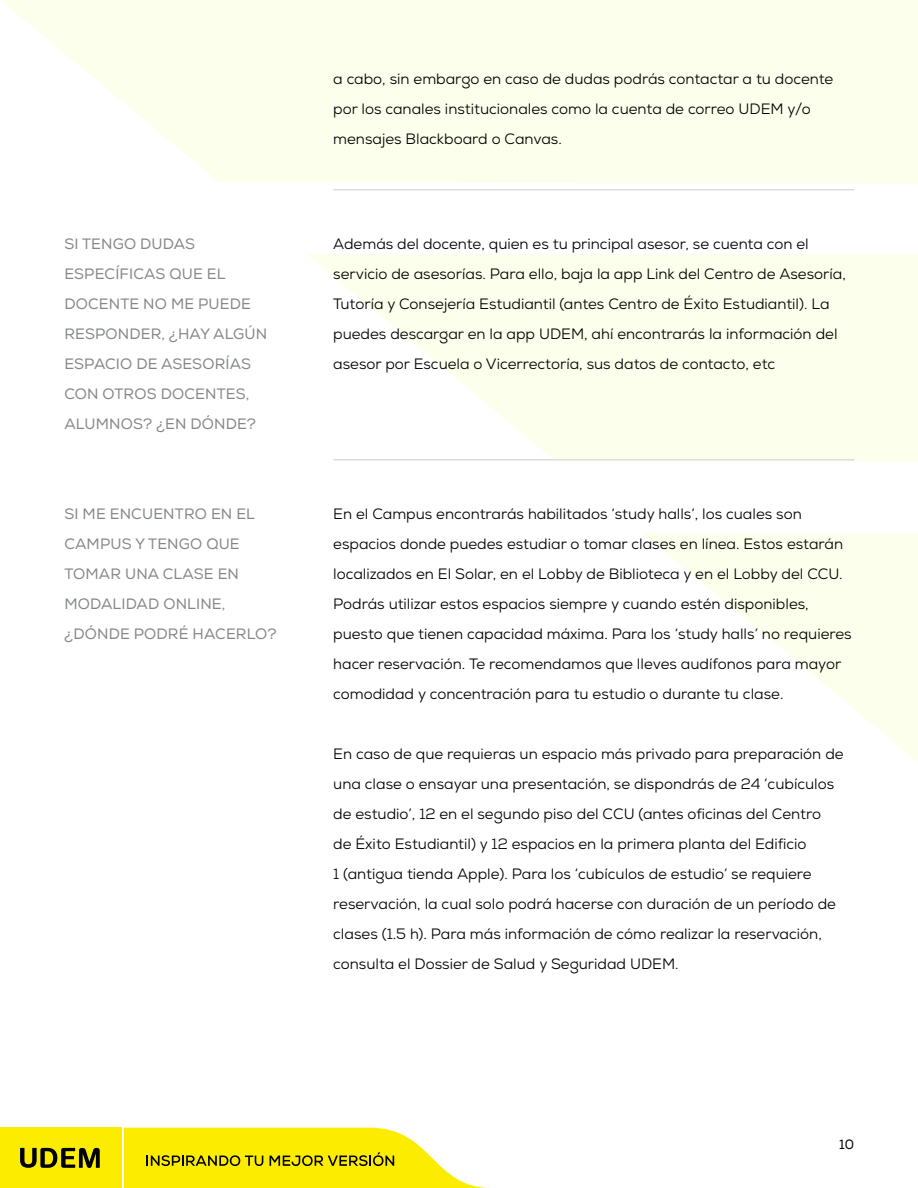
<style>
.page{position:relative;width:918px;height:1188px;background:#fff}
.page>*{position:absolute;margin:0;border:0;box-sizing:border-box;transform-origin:0 0}
.t1{font:15px/30px "Nexa";color:#000}
.t2{font:15px/30px "Nexa";letter-spacing:.01em;color:#85878a}
.t3{font:13.5px "Nexa";color:#000}
</style>
<div class="page">
<svg style="left:642px;top:533px;width:276px;height:229px"></svg>
<svg style="left:306px;top:254px;width:612px;height:207px;fill:#fdffed"></svg>
<svg style="left:1px;top:0;width:917px;height:184px;background:#fdffef"></svg>
<svg style="left:124px;top:1128px;width:366px;height:60px"></svg>
<div style="left:0;top:1127px;width:121px;height:61px;background:#fced00"></div>
<svg style="left:20px;top:1148px;width:80px;height:20px"></svg>
<hr style="left:333px;top:189px;width:521px;height:1px;background:#dcddde">
<hr style="left:333px;top:459px;width:521px;height:1px;background:#dcddde">
<p class="t2" style="left:64px;top:229px;width:204px">SI TENGO DUDAS<br>ESPECÍFICAS QUE EL<br>DOCENTE NO ME PUEDE<br>RESPONDER, ¿HAY ALGÚN<br>ESPACIO DE ASESORÍAS<br>CON OTROS DOCENTES,<br>ALUMNOS? ¿EN DÓNDE?</p>
<p class="t2" style="left:64px;top:499px;width:214px">SI ME ENCUENTRO EN EL<br>CAMPUS Y TENGO QUE<br>TOMAR UNA CLASE EN<br>MODALIDAD ONLINE, ¿DÓNDE PODRÉ HACERLO?</p>
<p class="t1" style="left:333px;top:64px;width:502px">a cabo, sin embargo en caso de dudas podrás contactar a tu docente por los canales institucionales como la cuenta de correo UDEM y/o mensajes Blackboard o Canvas.</p>
<p class="t1" style="left:333px;top:229px;width:514px">Además del docente, quien es tu principal asesor, se cuenta con el servicio de asesorías. Para ello, baja la app Link del Centro de Asesoría, Tutoría y Consejería Estudiantil (antes Centro de Éxito Estudiantil). La puedes descargar en la app UDEM, ahí encontrarás la información del asesor por Escuela o Vicerrectoría, sus datos de contacto, etc</p>
<p class="t1" style="left:333px;top:499px;width:520px">En el Campus encontrarás habilitados ‘study halls’, los cuales son espacios donde puedes estudiar o tomar clases en línea. Estos estarán localizados en El Solar, en el Lobby de Biblioteca y en el Lobby del CCU.<br>Podrás utilizar estos espacios siempre y cuando estén disponibles, puesto que tienen capacidad máxima. Para los ‘study halls’ no requieres hacer reservación. Te recomendamos que lleves audífonos para mayor comodidad y concentración para tu estudio o durante tu clase.</p>
<p class="t1" style="left:333px;top:739px;width:512px">En caso de que requieras un espacio más privado para preparación de una clase o ensayar una presentación, se dispondrás de 24 ‘cubículos de estudio’, 12 en el segundo piso del CCU (antes oficinas del Centro<br>de Éxito Estudiantil) y 12 espacios en la primera planta del Edificio<br>1 (antigua tienda Apple). Para los ‘cubículos de estudio’ se requiere reservación, la cual solo podrá hacerse con duración de un período de clases (1.5 h). Para más información de cómo realizar la reservación, consulta el Dossier de Salud y Seguridad UDEM.</p>
<p class="t3" style="left:839px;top:1136px;width:17px">10</p>
</div>
